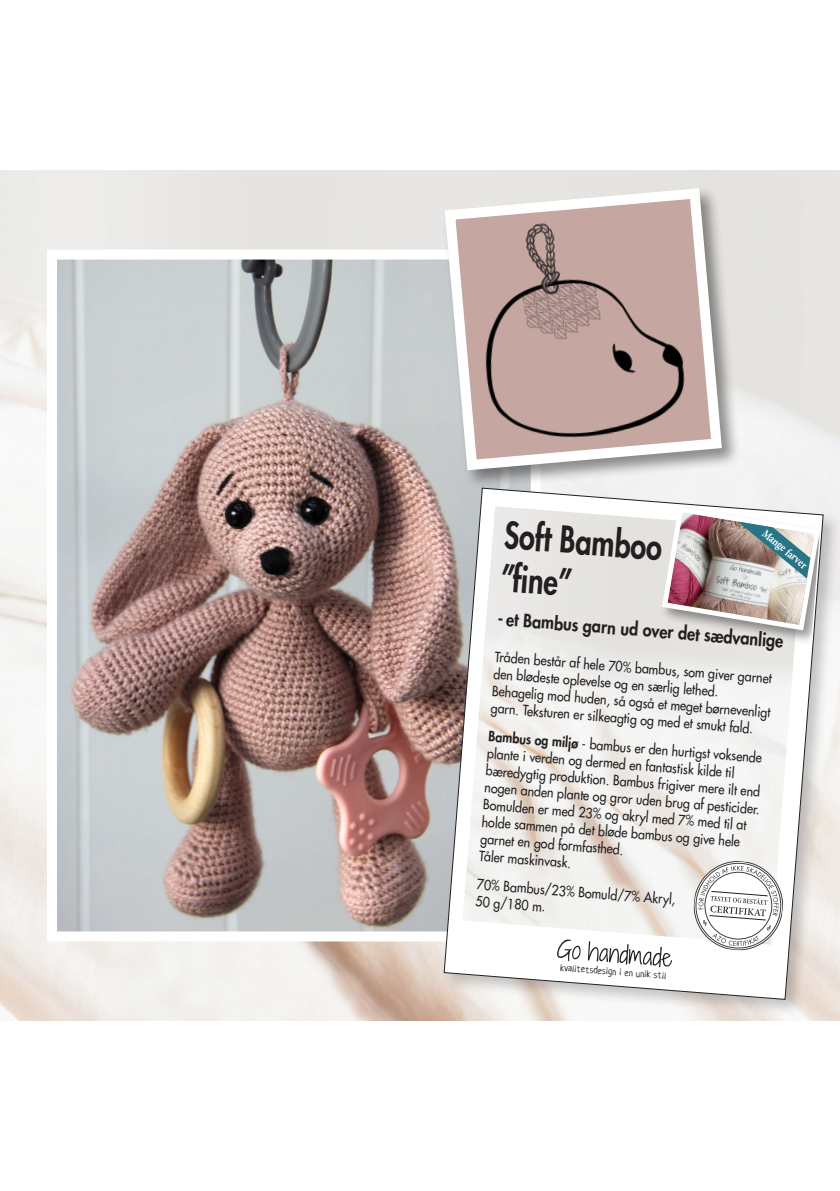
<style>
.page{position:relative;width:840px;height:1191px;background:#fff}
.page>*{position:absolute;margin:0;border:0;box-sizing:border-box;transform-origin:0 0}
.t1{font:800 35.8px/42.6px "Futura Std";color:#231f20;scale:.8 1}
.t2{font:800 18px "Futura Std";color:#231f20;scale:.9 1}
.t3{font:500 13.8px/17.2px "Futura Std";color:#231f20;scale:.9 1}
.t4{font:700 11.8px "Minion Pro";color:#fff;scale:.85 1}
.t5{font:9.8px "Neucha";color:#231f20}
.s1{font-weight:800}
</style>
<div class="page">
<img style="left:0;top:246px;width:1px;height:756px">
<img style="left:58px;top:260px;width:384px;height:670px">
<div style="left:47px;top:249px;width:493px;height:692px;border:10px solid #fff"></div>
<div style="left:442px;top:186px;width:299px;height:303px;background:#231f20;opacity:.5"></div>
<svg style="left:439px;top:183px;width:287px;height:293px;background:#c4b1ad"></svg>
<div style="left:441px;top:485px;width:398px;height:532px;background:#231f20;opacity:.24"></div>
<svg style="left:443px;top:487px;width:380px;height:513px"></svg>
<p class="t1" style="left:505px;top:514px;width:200px;rotate:4deg">Soft Bamboo ”fi ne”</p>
<p class="t2" style="left:498px;top:606px;width:319px;rotate:5deg">- et Bambus garn ud over det sædvanlige</p>
<p class="t3" style="left:495px;top:647px;width:312px;rotate:5deg">Tråden består af hele 70% bambus, som giver garnet den blødeste oplevelse og en særlig lethed.<br>Behagelig mod huden, så også et meget børnevenligt garn. Teksturen er silkeagtig og med et smukt fald.</p>
<p class="t3" style="left:489px;top:726px;width:308px;rotate:5deg"><span class="s1">Bambus og miljø</span> - bambus er den hurtigst voksende plante i verden og dermed en fantastisk kilde til bæredygtig produktion. Bambus frigiver mere ilt end nogen anden plante og gror uden brug af pesticider.<br>Bomulden er med 23% og akryl med 7% med til at holde sammen på det bløde bambus og give hele garnet en god formfasthed.<br>Tåler maskinvask.</p>
<p class="t3" style="left:477px;top:874px;width:223px;line-height:17.8px;rotate:5deg">70% Bambus/23% Bomuld/7% Akryl,<br>50 g/180 m.</p>
<p class="t4" style="left:768px;top:525px;width:66px;rotate:39deg">Mange farver</p>
<p class="t5" style="left:560px;top:962px;width:107px;rotate:4deg">kvalitetsdesign i en unik stil</p>
</div>
